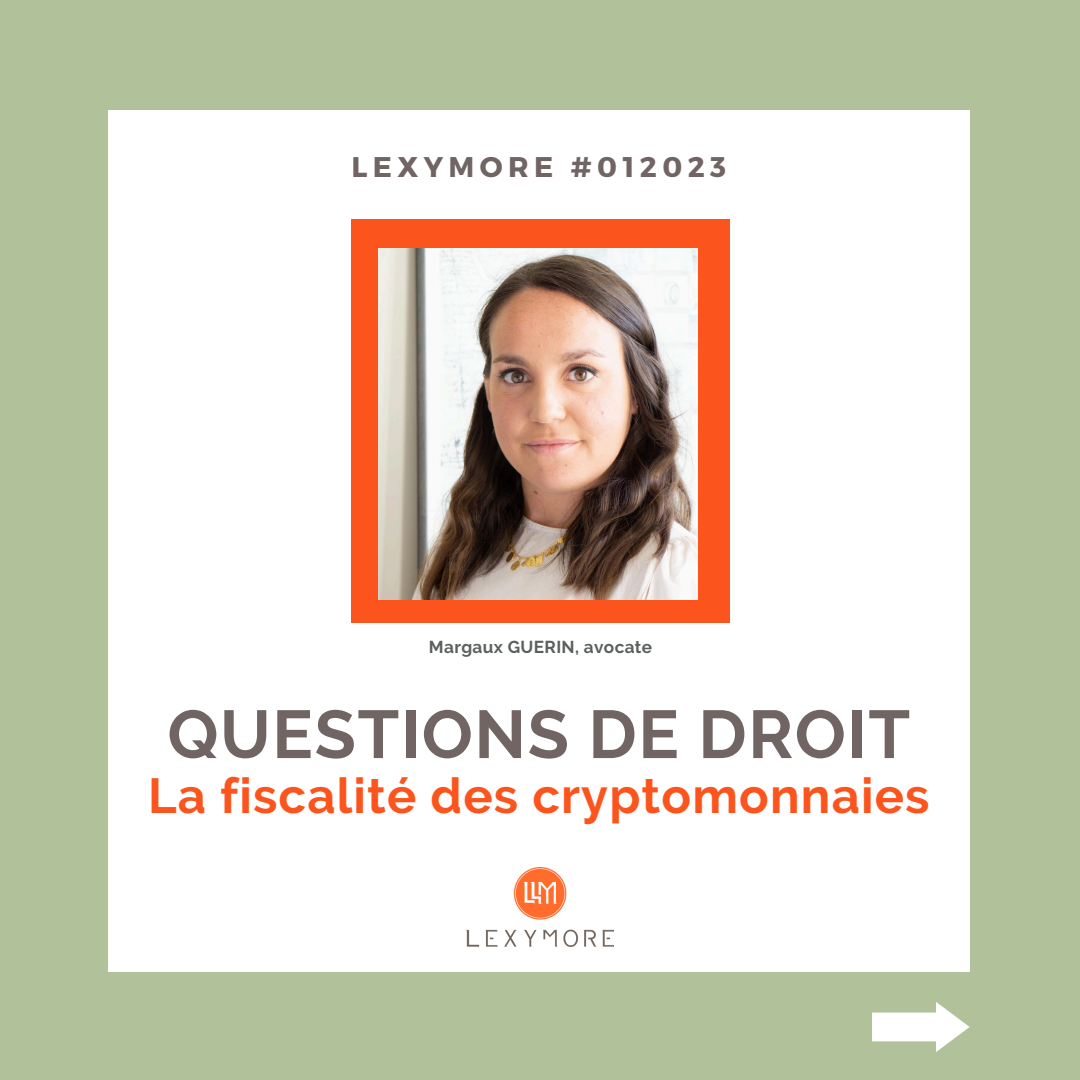
<style>
.page{position:relative;width:1080px;height:1080px;background:#b1c29a}
.page>*{position:absolute;margin:0;border:0;box-sizing:border-box;transform-origin:0 0}
.t1{font:700 67.5px "Raleway";letter-spacing:.025em;color:#706563}
.t2{font:700 48.97px "Raleway";letter-spacing:.025em;color:#fc541d}
.t3{font:700 28.42px "Montserrat";letter-spacing:.19em;color:#706563}
.t4{font:700 17.17px "Raleway";letter-spacing:.02em;color:#5c5f60}
</style>
<div class="page">
<div style="left:108px;top:110px;width:862px;height:862px;background:#fff"></div>
<img style="left:467px;top:868px;width:146px;height:80px">
<div style="left:351px;top:219px;width:379px;height:404px;background:#fc541d"></div>
<img style="left:379px;top:248px;width:319px;height:352px">
<svg style="left:872px;top:1002px;width:98px;height:50px"></svg>
<p class="t3" style="left:351px;top:149px;width:376px">LEXYMORE #012023</p>
<p class="t4" style="left:429px;top:637px;width:225px">Margaux GUERIN, avocate</p>
<h1 class="t1" style="left:167px;top:696px;width:744px">QUESTIONS DE DROIT</h1>
<p class="t2" style="left:148px;top:768px;width:783px">La fiscalité des cryptomonnaies</p>
</div>
